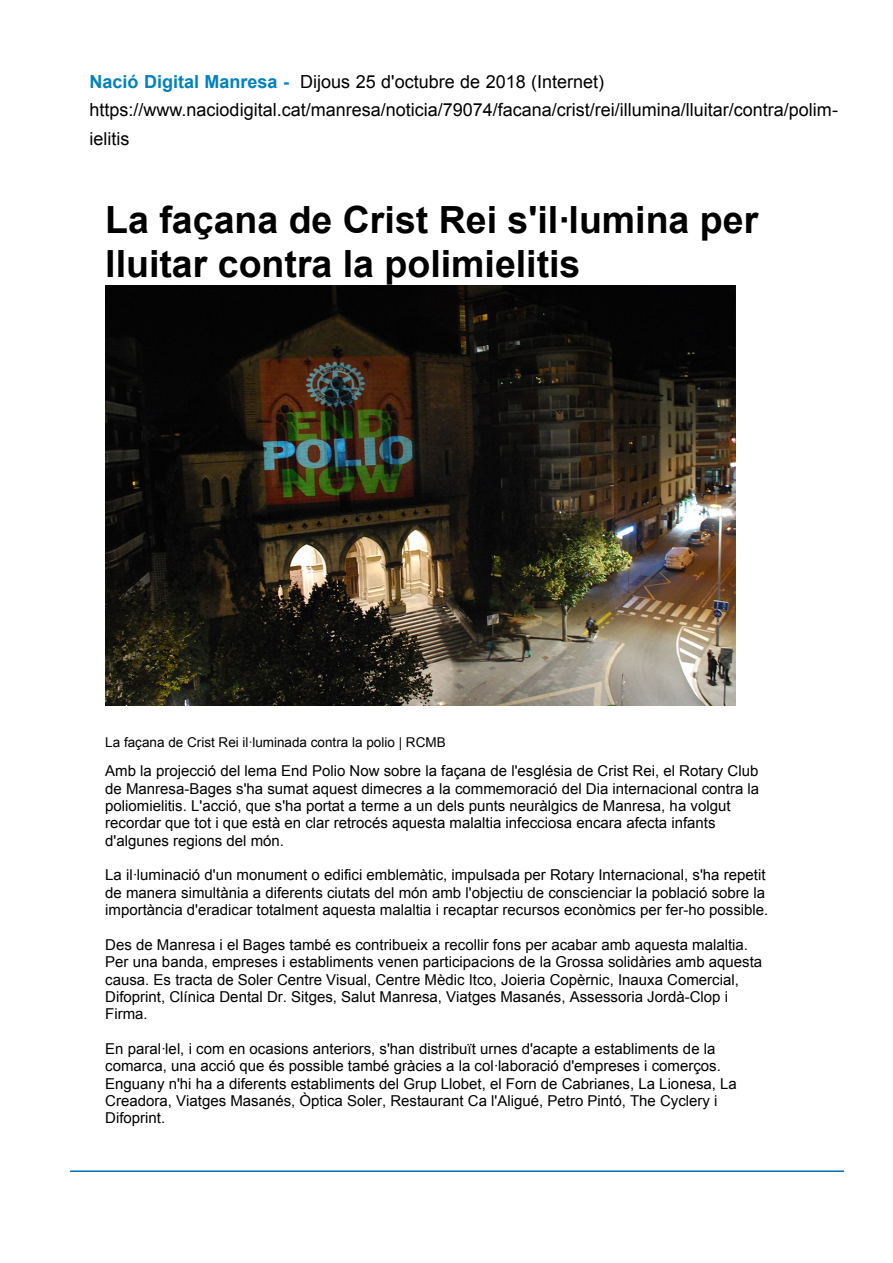
<style>
.page{position:relative;width:893px;height:1263px;background:#fff}
.page>*{position:absolute;margin:0;border:0;box-sizing:border-box;transform-origin:0 0}
.t1{font:700 37.5px/43.3px "Arial";color:#000}
.t2{font:18px/28.5px "Arial";color:#000}
.t3{font:15px/17.4px "Arial";color:#000}
.t4{font:13.5px "Arial";color:#000}
.s1{font-weight:700;color:#0082bb}
</style>
<div class="page">
<img style="left:105px;top:286px;width:630px;height:420px">
<hr style="left:70px;top:1170px;width:774px;height:2px;background:#006faf">
<p class="t2" style="left:90px;top:67px;width:750px"><span class="s1">Nació Digital Manresa -</span> Dijous 25 d'octubre de 2018 (Internet) https://www.naciodigital.cat/manresa/noticia/79074/facana/crist/rei/illumina/lluitar/contra/polim&shy;ielitis</p>
<h1 class="t1" style="left:105px;top:199px;width:654px">La façana de Crist Rei s'il·lumina per lluitar contra la polimielitis</h1>
<p class="t4" style="left:105px;top:733px;width:342px">La façana de Crist Rei il·luminada contra la polio | RCMB</p>
<p class="t3" style="left:105px;top:762px;width:655px">Amb la projecció del lema End Polio Now sobre la façana de l'església de Crist Rei, el Rotary Club de Manresa-Bages s'ha sumat aquest dimecres a la commemoració del Dia internacional contra la poliomielitis. L'acció, que s'ha portat a terme a un dels punts neuràlgics de Manresa, ha volgut recordar que tot i que està en clar retrocés aquesta malaltia infecciosa encara afecta infants d'algunes regions del món.</p>
<p class="t3" style="left:105px;top:867px;width:665px">La il·luminació d'un monument o edifici emblemàtic, impulsada per Rotary Internacional, s'ha repetit de manera simultània a diferents ciutats del món amb l'objectiu de conscienciar la població sobre la importància d'eradicar totalment aquesta malaltia i recaptar recursos econòmics per fer-ho possible.</p>
<p class="t3" style="left:105px;top:936px;width:658px">Des de Manresa i el Bages també es contribueix a recollir fons per acabar amb aquesta malaltia.<br>Per una banda, empreses i establiments venen participacions de la Grossa solidàries amb aquesta causa. Es tracta de Soler Centre Visual, Centre Mèdic Itco, Joieria Copèrnic, Inauxa Comercial, Difoprint, Clínica Dental Dr. Sitges, Salut Manresa, Viatges Masanés, Assessoria Jordà-Clop i Firma.</p>
<p class="t3" style="left:105px;top:1040px;width:633px">En paral·lel, i com en ocasions anteriors, s'han distribuït urnes d'acapte a establiments de la comarca, una acció que és possible també gràcies a la col·laboració d'empreses i comerços.<br>Enguany n'hi ha a diferents establiments del Grup Llobet, el Forn de Cabrianes, La Lionesa, La Creadora, Viatges Masanés, Òptica Soler, Restaurant Ca l'Aligué, Petro Pintó, The Cyclery i Difoprint.</p>
</div>
